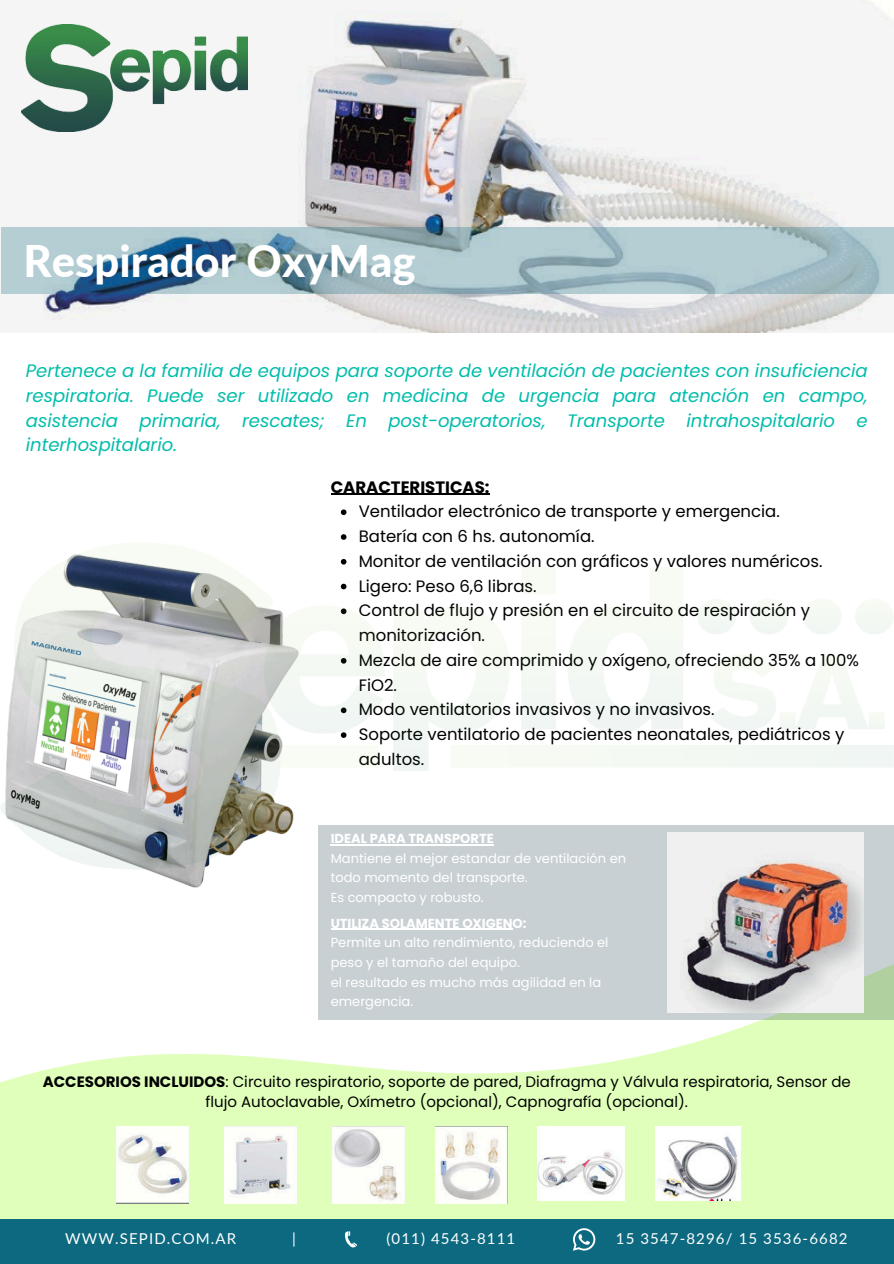
<style>
.page{position:relative;width:894px;height:1264px;background:#fff}
.page>*{position:absolute;margin:0;border:0;box-sizing:border-box;transform-origin:0 0}
.t1{font:800 43.65px "Lato";color:#fff}
.t2{font:italic 18px/24.8px "Poppins";color:#00bdab;text-align:justify}
.t3{font:16.5px/24.8px "Poppins";color:#000}
.t4{font:700 16.5px "Poppins";color:#000}
.t5{font:15px/20.2px "Poppins";color:#000;text-align:center}
.t6{font:15px "Lato";letter-spacing:.075em;color:#fff}
.t7{font:13.05px/19.5px "Poppins";color:#fff}
.t8{font:700 13.05px "Poppins";color:#fff}
.s1{font-weight:700}
</style>
<div class="page">
<svg style="left:0;top:1019px;width:893px;height:199px;fill:#e0ffba"></svg>
<img style="left:43px;top:0;width:850px;height:332px">
<svg style="left:1px;top:227px;width:892px;height:67px;background:#97b4bf"></svg>
<div style="left:0;top:1218px;width:893px;height:45px;background:#0c6980"></div>
<svg style="left:573px;top:1228px;width:22px;height:22px"></svg>
<svg style="left:345px;top:1231px;width:12px;height:16px"></svg>
<img style="left:21px;top:24px;width:226px;height:107px">
<div style="left:318px;top:825px;width:575px;height:194px;background:#c9d0d4"></div>
<img style="left:537px;top:1126px;width:87px;height:74px">
<img style="left:667px;top:869px;width:195px;height:143px">
<img style="left:135px;top:869px;width:70px;height:19px">
<hr style="left:330px;top:493px;width:159px;height:2px;background:#000">
<svg style="left:341px;top:509px;width:5px;height:6px"></svg>
<svg style="left:341px;top:534px;width:5px;height:6px"></svg>
<img style="left:116px;top:1126px;width:72px;height:76px">
<img style="left:224px;top:1126px;width:72px;height:77px">
<img style="left:332px;top:1126px;width:72px;height:77px">
<img style="left:435px;top:1126px;width:72px;height:77px">
<img style="left:1px;top:543px;width:892px;height:326px">
<img style="left:655px;top:1126px;width:85px;height:74px">
<hr style="left:330px;top:844px;width:163px;height:1px;background:#fff">
<hr style="left:330px;top:928px;width:182px;height:1px;background:#fff">
<p class="t1" style="left:24px;top:234px;width:393px">Respirador OxyMag</p>
<p class="t2" style="left:26px;top:358px;width:843px">Pertenece a la familia de equipos para soporte de ventilación de pacientes con insuficiencia respiratoria. Puede ser utilizado en medicina de urgencia para atención en campo, asistencia primaria, rescates; En post-operatorios, Transporte intrahospitalario e interhospitalario.</p>
<h1 class="t4" style="left:330px;top:475px;width:160px">CARACTERISTICAS:</h1>
<h3 class="t3" style="left:358px;top:499px;width:422px">Ventilador electrónico de transporte y emergencia.</h3>
<h2 class="t3" style="left:358px;top:524px;width:237px">Batería con 6 hs. autonomía.</h2>
<p class="t3" style="left:358px;top:548px;width:465px">Monitor de ventilación con gráficos y valores numéricos.</p>
<p class="t3" style="left:358px;top:573px;width:179px">Ligero: Peso 6,6 libras.</p>
<p class="t3" style="left:358px;top:598px;width:452px">Control de flujo y presión en el circuito de respiración y monitorización.</p>
<p class="t3" style="left:358px;top:647px;width:501px">Mezcla de aire comprimido y oxígeno, ofreciendo 35% a 100%<br>FiO2.</p>
<p class="t3" style="left:358px;top:697px;width:357px">Modo ventilatorios invasivos y no invasivos.</p>
<p class="t3" style="left:358px;top:722px;width:487px">Soporte ventilatorio de pacientes neonatales, pediátricos y adultos.</p>
<p class="t8" style="left:330px;top:829px;width:164px">IDEAL PARA TRANSPORTE</p>
<p class="t7" style="left:330px;top:848px;width:297px">Mantiene el mejor estandar de ventilación en todo momento del transporte.</p>
<p class="t7" style="left:330px;top:887px;width:154px">Es compacto y robusto.</p>
<p class="t8" style="left:330px;top:914px;width:197px">UTILIZA SOLAMENTE OXIGENO:</p>
<p class="t7" style="left:330px;top:932px;width:279px">Permite un alto rendimiento, reduciendo el peso y el tamaño del equipo.</p>
<p class="t7" style="left:330px;top:972px;width:272px">el resultado es mucho más agilidad en la emergencia.</p>
<p class="t5" style="left:43px;top:1071px;width:809px"><span class="s1">ACCESORIOS INCLUIDOS</span>: Circuito respiratorio, soporte de pared, Diafragma y Válvula respiratoria, Sensor de flujo Autoclavable, Oxímetro (opcional), Capnografía (opcional).</p>
<p class="t6" style="left:65px;top:1229px;width:172px">WWW.SEPID.COM.AR</p>
<p class="t6" style="left:292px;top:1229px;width:5px">|</p>
<p class="t6" style="left:386px;top:1229px;width:130px">(011) 4543-8111</p>
<p class="t6" style="left:615px;top:1229px;width:233px">15 3547-8296/ 15 3536-6682</p>
</div>
